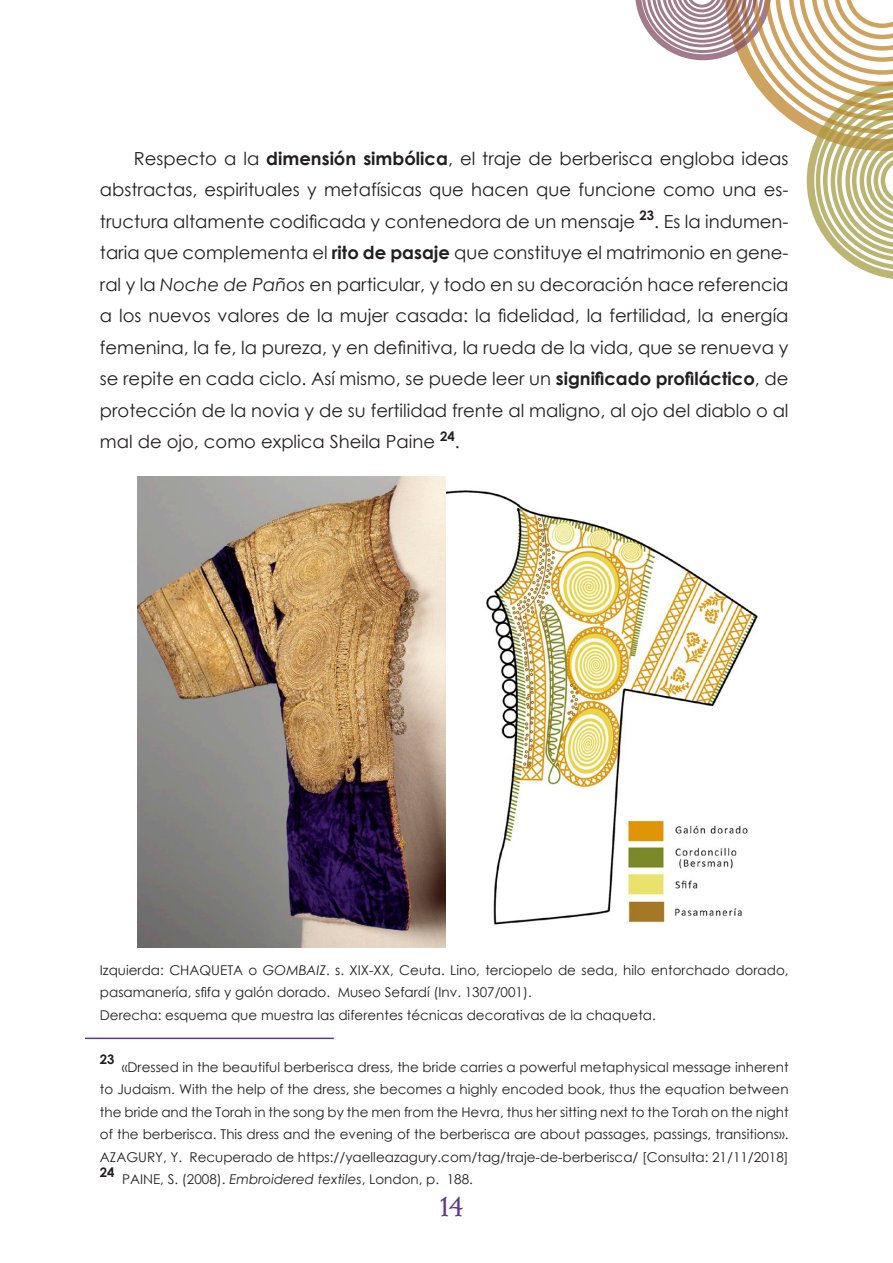
<style>
.page{position:relative;width:893px;height:1263px;background:#fff}
.page>*{position:absolute;margin:0;border:0;box-sizing:border-box;transform-origin:0 0}
.Titulos{font:27px "Poor Richard";color:#5e3a89}
.Texto{font:18px/31.5px "Century Gothic";color:#231f20;text-align:justify}
.Notas{font:13.5px/22.5px "Century Gothic";color:#231f20;text-align:justify}
.Notas-2{font:700 13.05px "Century Gothic";color:#231f20}
.s1{font-weight:700}
.s2{font-style:italic}
</style>
<div class="page">
<svg style="left:635px;top:0;width:258px;height:279px"></svg>
<img style="left:138px;top:476px;width:620px;height:471px">
<hr style="left:85px;top:1037px;width:249px;height:2px;background:#5e3a89">
<p class="Texto" style="left:100px;top:142px;width:690px;text-indent:34px">Respecto a la <span class="s1">dimensión simbólica</span>, el traje de berberisca engloba ideas abstractas, espirituales y metafísicas que hacen que funcione como una es&shy;tructura altamente codificada y contenedora de un mensaje <sup>23</sup>. Es la indumen&shy;taria que complementa el <span class="s1">rito de pasaje</span> que constituye el matrimonio en gene&shy;ral y la <span class="s2">Noche de Paños</span> en particular, y todo en su decoración hace referencia a los nuevos valores de la mujer casada: la fidelidad, la fertilidad, la energía femenina, la fe, la pureza, y en definitiva, la rueda de la vida, que se renueva y se repite en cada ciclo. Así mismo, se puede leer un <span class="s1">significado profiláctico</span>, de protección de la novia y de su fertilidad frente al maligno, al ojo del diablo o al mal de ojo, como explica Sheila Paine <sup>24</sup>.</p>
<p class="Notas" style="left:100px;top:958px;width:690px">Izquierda: CHAQUETA o <span class="s2">GOMBAIZ</span>. s. XIX-XX, Ceuta. Lino, terciopelo de seda, hilo entorchado dorado, pasamanería, sfifa y galón dorado. Museo Sefardí (Inv. 1307/001).</p>
<p class="Notas" style="left:100px;top:1003px;width:557px">Derecha: esquema que muestra las diferentes técnicas decorativas de la chaqueta.</p>
<p class="Notas-2" style="left:100px;top:1049px;width:16px">23</p>
<p class="Notas" style="left:100px;top:1055px;width:690px;text-indent:22px">«Dressed in the beautiful berberisca dress, the bride carries a powerful metaphysical message inherent to Judaism. With the help of the dress, she becomes a highly encoded book, thus the equation between the bride and the Torah in the song by the men from the Hevra, thus her sitting next to the Torah on the night of the berberisca. This dress and the evening of the berberisca are about passages, passings, transitions».<br>AZAGURY, Y. Recuperado de https://yaelleazagury.com/tag/traje-de-berberisca/ [Consulta: 21/11/2018]</p>
<p class="Notas-2" style="left:100px;top:1162px;width:16px">24</p>
<p class="Notas" style="left:122px;top:1168px;width:352px">PAINE, S. (2008). <span class="s2">Embroidered textiles</span>, London, p. 188.</p>
<p class="Titulos" style="left:440px;top:1191px;width:24px">14</p>
</div>
